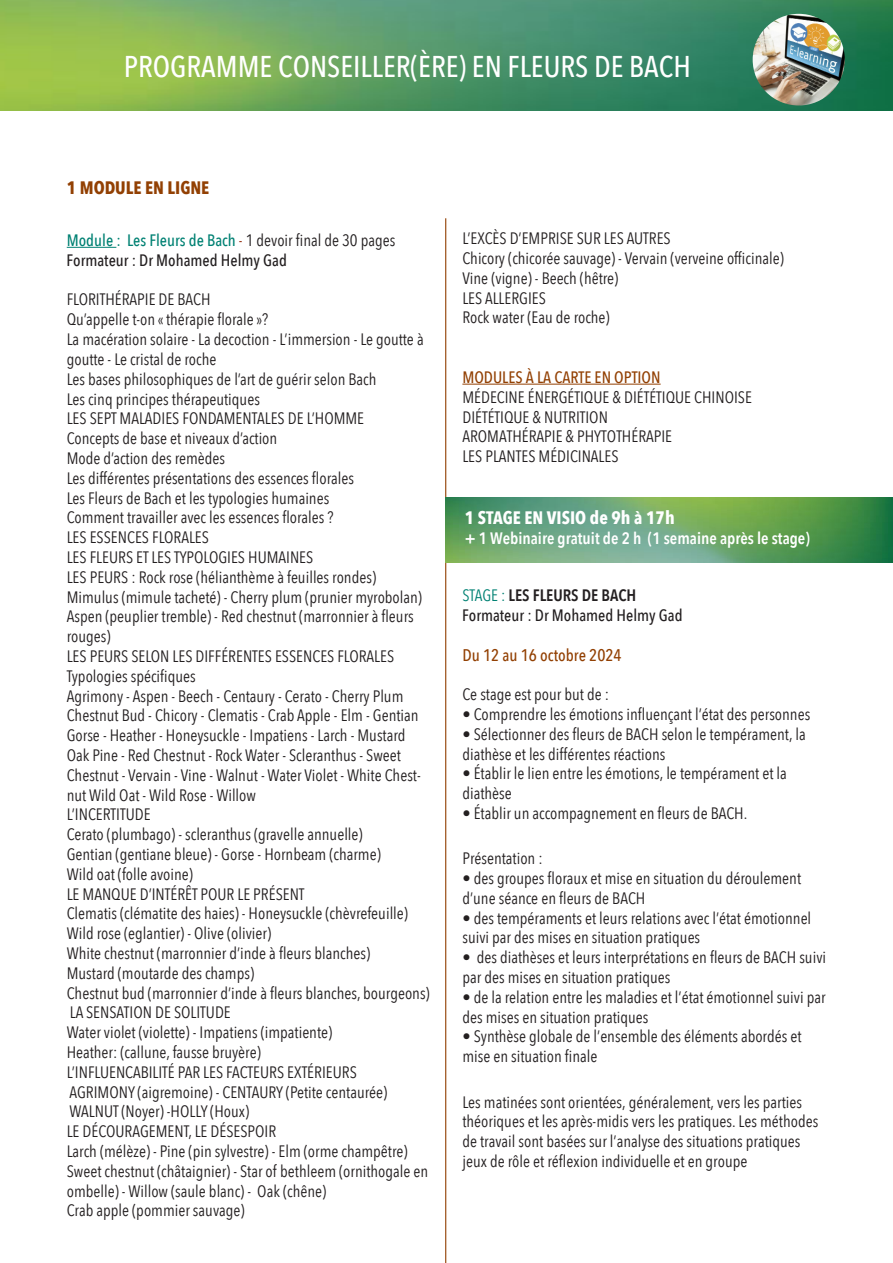
<style>
.page{position:relative;width:893px;height:1263px;background:#fff}
.page>*{position:absolute;margin:0;border:0;box-sizing:border-box;transform-origin:0 0}
.Titre_formation{font:500 30px "Avenir Next Condensed";color:#fff}
.puces_liste{font:700 18px "Avenir Next Condensed";color:#fff}
.BLOC_page_paire{font:700 18px "Avenir Next Condensed";color:#924003}
.BLOC_page_paire-2{font:500 16.8px "Avenir Next Condensed";color:#924003}
.BLOC_page_paire-3{font:16.5px/19.8px "Avenir Next Condensed";color:#231f20}
.BLOC_page_paire-4{font:500 16.5px "Avenir Next Condensed";color:#231f20}
.BLOC_page_paire-5{font:500 16.5px "Avenir Next Condensed";color:#008173}
.puces_liste-2{font:600 16.5px "Avenir Next Condensed";color:#fff}
.BLOC_page_paire-6{font:500 16.5px "Avenir Next Condensed";color:#924003}
.BLOC_page_paire-7{font:600 16.5px "Avenir Next Condensed";color:#231f20}
.s1{font-weight:400;color:#922d0e}
.s2{font-weight:400;color:#231f20}
.s3{font-weight:400;color:#008173}
</style>
<div class="page">
<img style="left:0;top:0;width:893px;height:111px">
<hr style="left:67px;top:247px;width:49px;height:1px;background:#008173">
<hr style="left:462px;top:384px;width:199px;height:1px;background:#924003">
<hr style="left:445px;top:218px;width:1px;height:1045px;background:#924003">
<img style="left:446px;top:497px;width:447px;height:66px">
<img style="left:753px;top:14px;width:92px;height:91px;border-radius:46px">
<p class="Titre_formation" style="left:124px;top:49px;width:568px">PROGRAMME CONSEILLER(ÈRE) EN FLEURS DE BACH</p>
<p class="BLOC_page_paire" style="left:67px;top:176px;width:144px">1 MODULE EN LIGNE</p>
<p class="BLOC_page_paire-5" style="left:67px;top:230px;width:330px">Module : Les Fleurs de Bach <span class="s1">-</span> <span class="s2">1 devoir final de 30 pages</span></p>
<p class="BLOC_page_paire-4" style="left:67px;top:250px;width:222px">Formateur : Dr Mohamed Helmy Gad</p>
<p class="BLOC_page_paire-3" style="left:67px;top:289px;width:145px">FLORITHÉRAPIE DE BACH</p>
<p class="BLOC_page_paire-3" style="left:67px;top:309px;width:203px">Qu’appelle t-on « thérapie florale »?</p>
<p class="BLOC_page_paire-3" style="left:67px;top:329px;width:358px">La macération solaire - La decoction - L’immersion - Le goutte à goutte - Le cristal de roche</p>
<p class="BLOC_page_paire-3" style="left:67px;top:368px;width:311px">Les bases philosophiques de l’art de guérir selon Bach</p>
<p class="BLOC_page_paire-3" style="left:67px;top:388px;width:195px">Les cinq principes thérapeutiques</p>
<p class="BLOC_page_paire-3" style="left:67px;top:408px;width:299px">LES SEPT MALADIES FONDAMENTALES DE L’HOMME</p>
<p class="BLOC_page_paire-3" style="left:67px;top:428px;width:212px">Concepts de base et niveaux d’action</p>
<p class="BLOC_page_paire-3" style="left:67px;top:447px;width:160px">Mode d’action des remèdes</p>
<p class="BLOC_page_paire-3" style="left:67px;top:467px;width:289px">Les différentes présentations des essences florales</p>
<p class="BLOC_page_paire-3" style="left:67px;top:487px;width:264px">Les Fleurs de Bach et les typologies humaines</p>
<p class="BLOC_page_paire-3" style="left:67px;top:507px;width:268px">Comment travailler avec les essences florales ?</p>
<p class="BLOC_page_paire-3" style="left:67px;top:527px;width:144px">LES ESSENCES FLORALES</p>
<p class="BLOC_page_paire-3" style="left:67px;top:546px;width:248px">LES FLEURS ET LES TYPOLOGIES HUMAINES</p>
<p class="BLOC_page_paire-3" style="left:67px;top:566px;width:311px">LES PEURS : Rock rose (hélianthème à feuilles rondes)</p>
<p class="BLOC_page_paire-3" style="left:67px;top:586px;width:357px">Mimulus (mimule tacheté) - Cherry plum (prunier myrobolan)<br>Aspen (peuplier tremble) - Red chestnut (marronnier à fleurs rouges)</p>
<p class="BLOC_page_paire-3" style="left:67px;top:645px;width:329px">LES PEURS SELON LES DIFFÉRENTES ESSENCES FLORALES</p>
<p class="BLOC_page_paire-3" style="left:67px;top:665px;width:131px">Typologies spécifiques</p>
<p class="BLOC_page_paire-3" style="left:67px;top:685px;width:338px">Agrimony - Aspen - Beech - Centaury - Cerato - Cherry Plum</p>
<p class="BLOC_page_paire-3" style="left:67px;top:705px;width:353px">Chestnut Bud - Chicory - Clematis - Crab Apple - Elm - Gentian<br>Gorse - Heather - Honeysuckle - Impatiens - Larch - Mustard</p>
<p class="BLOC_page_paire-3" style="left:67px;top:744px;width:356px">Oak Pine - Red Chestnut - Rock Water - Scleranthus - Sweet<br>Chestnut - Vervain - Vine - Walnut - Water Violet - White Chest&shy;nut Wild Oat - Wild Rose - Willow</p>
<p class="BLOC_page_paire-3" style="left:67px;top:804px;width:85px">L’INCERTITUDE</p>
<p class="BLOC_page_paire-3" style="left:67px;top:824px;width:297px">Cerato (plumbago) - scleranthus (gravelle annuelle)</p>
<p class="BLOC_page_paire-3" style="left:67px;top:843px;width:316px">Gentian (gentiane bleue) - Gorse - Hornbeam (charme)</p>
<p class="BLOC_page_paire-3" style="left:67px;top:863px;width:128px">Wild oat (folle avoine)</p>
<p class="BLOC_page_paire-3" style="left:67px;top:883px;width:239px">LE MANQUE D’INTÉRÊT POUR LE PRÉSENT</p>
<p class="BLOC_page_paire-3" style="left:67px;top:903px;width:343px">Clematis (clématite des haies) - Honeysuckle (chèvrefeuille)</p>
<p class="BLOC_page_paire-3" style="left:67px;top:923px;width:206px">Wild rose (eglantier) - Olive (olivier)</p>
<p class="BLOC_page_paire-3" style="left:67px;top:942px;width:305px">White chestnut (marronnier d’inde à fleurs blanches)</p>
<p class="BLOC_page_paire-3" style="left:67px;top:962px;width:189px">Mustard (moutarde des champs)</p>
<p class="BLOC_page_paire-3" style="left:67px;top:982px;width:364px">Chestnut bud (marronnier d’inde à fleurs blanches, bourgeons)</p>
<p class="BLOC_page_paire-3" style="left:70px;top:1002px;width:163px">LA SENSATION DE SOLITUDE</p>
<p class="BLOC_page_paire-3" style="left:67px;top:1022px;width:267px">Water violet (violette) - Impatiens (impatiente)</p>
<p class="BLOC_page_paire-3" style="left:67px;top:1041px;width:196px">Heather: (callune, fausse bruyère)</p>
<p class="BLOC_page_paire-3" style="left:67px;top:1061px;width:292px">L’INFLUENCABILITÉ PAR LES FACTEURS EXTÉRIEURS</p>
<p class="BLOC_page_paire-3" style="left:70px;top:1081px;width:319px">AGRIMONY (aigremoine) - CENTAURY (Petite centaurée)</p>
<p class="BLOC_page_paire-3" style="left:70px;top:1101px;width:181px">WALNUT (Noyer) -HOLLY (Houx)</p>
<p class="BLOC_page_paire-3" style="left:67px;top:1121px;width:211px">LE DÉCOURAGEMENT, LE DÉSESPOIR</p>
<p class="BLOC_page_paire-3" style="left:67px;top:1140px;width:342px">Larch (mélèze) - Pine (pin sylvestre) - Elm (orme champêtre)</p>
<p class="BLOC_page_paire-3" style="left:67px;top:1160px;width:363px">Sweet chestnut (châtaignier) - Star of bethleem (ornithogale en ombelle) - Willow (saule blanc) - Oak (chêne)</p>
<p class="BLOC_page_paire-3" style="left:67px;top:1200px;width:179px">Crab apple (pommier sauvage)</p>
<p class="BLOC_page_paire-3" style="left:462px;top:228px;width:210px">L’EXCÈS D’EMPRISE SUR LES AUTRES</p>
<p class="BLOC_page_paire-3" style="left:462px;top:248px;width:323px">Chicory (chicorée sauvage) - Vervain (verveine officinale)</p>
<p class="BLOC_page_paire-3" style="left:462px;top:267px;width:158px">Vine (vigne) - Beech (hêtre)</p>
<p class="BLOC_page_paire-3" style="left:462px;top:287px;width:85px">LES ALLERGIES</p>
<p class="BLOC_page_paire-3" style="left:462px;top:307px;width:149px">Rock water (Eau de roche)</p>
<p class="BLOC_page_paire-6" style="left:462px;top:367px;width:200px">MODULES À LA CARTE EN OPTION</p>
<p class="BLOC_page_paire-3" style="left:462px;top:386px;width:291px">MÉDECINE ÉNERGÉTIQUE &amp; DIÉTÉTIQUE CHINOISE</p>
<p class="BLOC_page_paire-3" style="left:462px;top:406px;width:147px">DIÉTÉTIQUE &amp; NUTRITION</p>
<p class="BLOC_page_paire-3" style="left:462px;top:426px;width:211px">AROMATHÉRAPIE &amp; PHYTOTHÉRAPIE</p>
<p class="BLOC_page_paire-3" style="left:462px;top:446px;width:158px">LES PLANTES MÉDICINALES</p>
<p class="puces_liste" style="left:465px;top:507px;width:211px">1 STAGE EN VISIO de 9h à 17h</p>
<p class="puces_liste-2" style="left:465px;top:524px;width:346px">+ 1 Webinaire gratuit de 2 h (1 semaine après le stage)</p>
<p class="BLOC_page_paire-7" style="left:462px;top:581px;width:176px"><span class="s3">STAGE :</span> LES FLEURS DE BACH</p>
<p class="BLOC_page_paire-4" style="left:462px;top:605px;width:222px">Formateur : Dr Mohamed Helmy Gad</p>
<p class="BLOC_page_paire-2" style="left:462px;top:644px;width:161px">Du 12 au 16 octobre 2024</p>
<p class="BLOC_page_paire-3" style="left:462px;top:684px;width:148px">Ce stage est pour but de :</p>
<p class="BLOC_page_paire-3" style="left:462px;top:703px;width:349px">• Comprendre les émotions influençant l’état des personnes</p>
<p class="BLOC_page_paire-3" style="left:462px;top:723px;width:345px">• Sélectionner des fleurs de BACH selon le tempérament, la diathèse et les différentes réactions</p>
<p class="BLOC_page_paire-3" style="left:462px;top:763px;width:326px">• Établir le lien entre les émotions, le tempérament et la diathèse</p>
<p class="BLOC_page_paire-3" style="left:462px;top:802px;width:286px">• Établir un accompagnement en fleurs de BACH.</p>
<p class="BLOC_page_paire-3" style="left:462px;top:848px;width:82px">Présentation :</p>
<p class="BLOC_page_paire-3" style="left:462px;top:867px;width:340px">• des groupes floraux et mise en situation du déroulement d’une séance en fleurs de BACH</p>
<p class="BLOC_page_paire-3" style="left:462px;top:907px;width:350px">• des tempéraments et leurs relations avec l’état émotionnel suivi par des mises en situation pratiques</p>
<p class="BLOC_page_paire-3" style="left:462px;top:947px;width:365px">• des diathèses et leurs interprétations en fleurs de BACH suivi par des mises en situation pratiques</p>
<p class="BLOC_page_paire-3" style="left:462px;top:986px;width:365px">• de la relation entre les maladies et l’état émotionnel suivi par des mises en situation pratiques</p>
<p class="BLOC_page_paire-3" style="left:462px;top:1026px;width:341px">• Synthèse globale de l’ensemble des éléments abordés et mise en situation finale</p>
<p class="BLOC_page_paire-3" style="left:462px;top:1091px;width:357px">Les matinées sont orientées, généralement, vers les parties théoriques et les après-midis vers les pratiques. Les méthodes de travail sont basées sur l’analyse des situations pratiques</p>
<p class="BLOC_page_paire-3" style="left:462px;top:1150px;width:287px">jeux de rôle et réflexion individuelle et en groupe</p>
</div>
